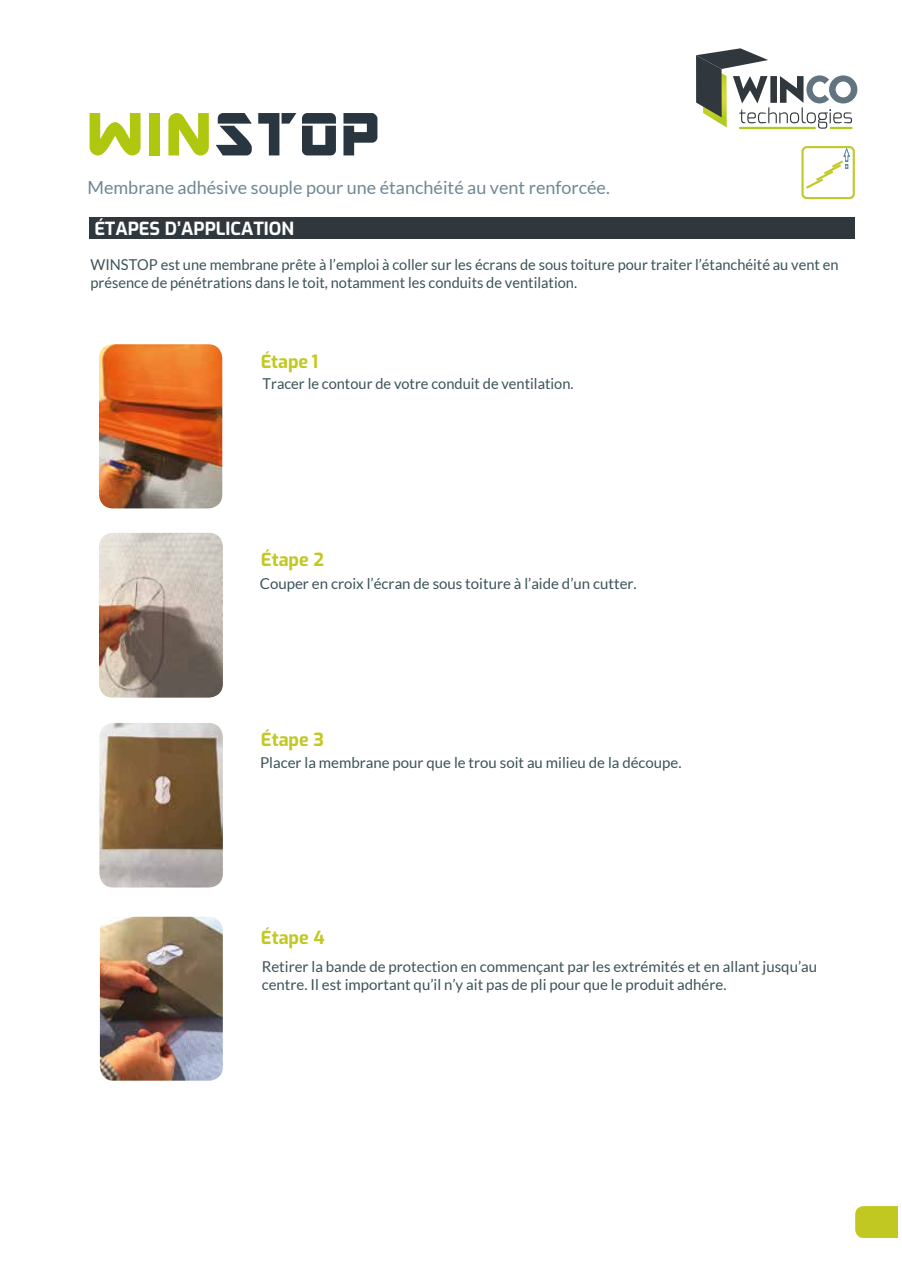
<style>
.page{position:relative;width:902px;height:1272px;background:#fff}
.page>*{position:absolute;margin:0;border:0;box-sizing:border-box;transform-origin:0 0}
.t1{font:67.35px "ARDESTINE";letter-spacing:.05em;color:#29363f}
.t2{font:18px "Lato";color:#6f8893}
.t3{font:100 18px "Exo";color:#c2c822}
.t4{font:100 18px "Exo";color:#fefefe}
.t5{font:15px/18px "Lato";color:#3c5358}
.s1{color:#afc70e}
</style>
<div class="page">
<svg style="left:855px;top:1206px;width:42px;height:31px"></svg>
<div style="left:89px;top:217px;width:766px;height:21px;background:#30383e"></div>
<img style="left:99px;top:344px;width:123px;height:164px">
<img style="left:99px;top:533px;width:124px;height:164px">
<img style="left:99px;top:723px;width:124px;height:164px">
<img style="left:100px;top:916px;width:123px;height:164px">
<svg style="left:804px;top:149px;width:45px;height:40px"></svg>
<div style="left:801px;top:146px;width:53px;height:53px;border:2px solid #c2c82e;border-radius:4px"></div>
<svg style="left:696px;top:48px;width:161px;height:81px"></svg>
<hr style="left:739px;top:127px;width:76px;height:2px;background:#adca21">
<hr style="left:829px;top:127px;width:23px;height:2px;background:#adca21">
<h1 class="t1" style="left:87px;top:98px;width:293px"><span class="s1">WIN</span>STOP</h1>
<p class="t2" style="left:87px;top:177px;width:524px">Membrane adhésive souple pour une étanchéité au vent renforcée.</p>
<p class="t4" style="left:95px;top:216px;width:201px">ÉTAPES D’APPLICATION</p>
<p class="t5" style="left:90px;top:256px;width:749px;line-height:17.5px">WINSTOP est une membrane prête à l’emploi à coller sur les écrans de sous toiture pour traiter l’étanchéité au vent en présence de pénétrations dans le toit, notamment les conduits de ventilation.</p>
<p class="t3" style="left:261px;top:348px;width:59px">Étape 1</p>
<p class="t5" style="left:262px;top:374px;width:312px">Tracer le contour de votre conduit de ventilation.</p>
<p class="t3" style="left:261px;top:546px;width:65px">Étape 2</p>
<p class="t5" style="left:260px;top:574px;width:378px">Couper en croix l’écran de sous toiture à l’aide d’un cutter.</p>
<p class="t3" style="left:261px;top:726px;width:64px">Étape 3</p>
<p class="t5" style="left:260px;top:753px;width:423px">Placer la membrane pour que le trou soit au milieu de la découpe.</p>
<p class="t3" style="left:261px;top:924px;width:65px">Étape 4</p>
<p class="t5" style="left:262px;top:957px;width:557px">Retirer la bande de protection en commençant par les extrémités et en allant jusqu’au centre. Il est important qu’il n’y ait pas de pli pour que le produit adhére.</p>
</div>
